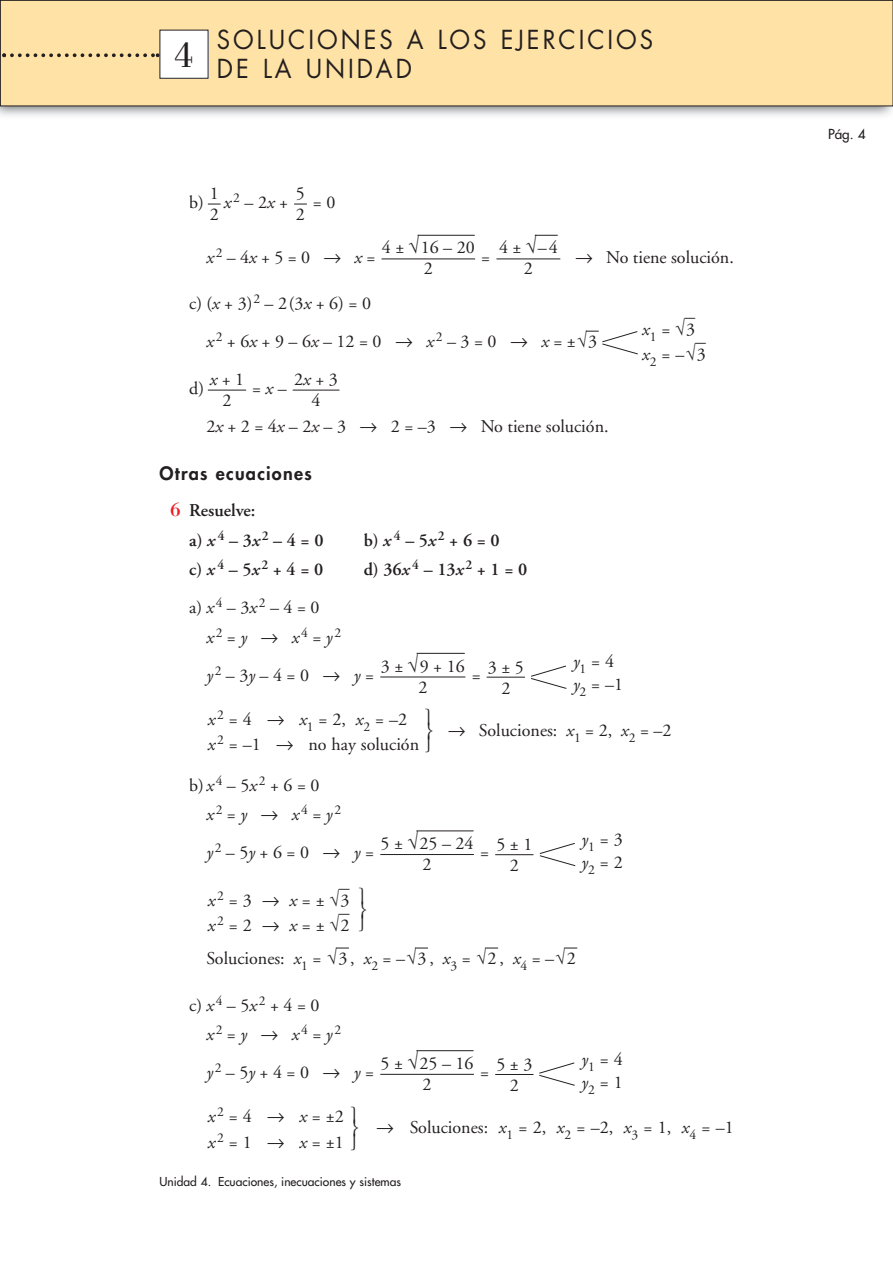
<style>
.page{position:relative;width:893px;height:1263px;background:#fff}
.page>*{position:absolute;margin:0;border:0;box-sizing:border-box;transform-origin:0 0}
.t1{font:37.5px "Bodoni";color:#231f20}
.t2{font:25.5px/28.5px "Futura";letter-spacing:.125em;color:#231f20;scale:.94 1}
.t3{font:18px/21px "Adobe Garamond";color:#231f20}
.t4{font:600 18px/29.5px "Adobe Garamond";color:#231f20}
.t5{font:18px/38px "Adobe Garamond";color:#231f20;text-align:right;scale:.6 1}
.t6{font:800 18px "Futura";letter-spacing:.07em;color:#231f20}
.t7{font:13.5px "Futura";color:#231f20}
.t8{font:12px "Futura";color:#231f20}
.s1{font-style:italic}
.s2{font-family:"Bodoni";font-weight:400;font-size:21px;color:#ee1d23}
</style>
<div class="page">
<hr style="left:495px;top:1074px;width:38px;height:1px;background:#231f20">
<hr style="left:416px;top:1050px;width:57px;height:1px;background:#231f20">
<hr style="left:380px;top:1074px;width:94px;height:1px;background:#231f20">
<svg style="left:485px;top:948px;width:13px;height:1px"></svg>
<svg style="left:415px;top:948px;width:13px;height:1px"></svg>
<svg style="left:336px;top:948px;width:13px;height:1px"></svg>
<hr style="left:495px;top:854px;width:38px;height:1px;background:#231f20">
<hr style="left:416px;top:831px;width:57px;height:1px;background:#231f20">
<hr style="left:380px;top:854px;width:94px;height:1px;background:#231f20">
<hr style="left:486px;top:677px;width:39px;height:1px;background:#231f20">
<hr style="left:416px;top:653px;width:49px;height:1px;background:#231f20">
<hr style="left:380px;top:677px;width:85px;height:1px;background:#231f20">
<hr style="left:293px;top:390px;width:46px;height:1px;background:#231f20">
<hr style="left:208px;top:390px;width:38px;height:1px;background:#231f20">
<svg style="left:534px;top:235px;width:23px;height:1px"></svg>
<hr style="left:496px;top:259px;width:64px;height:1px;background:#231f20">
<hr style="left:417px;top:235px;width:58px;height:1px;background:#231f20">
<hr style="left:381px;top:259px;width:94px;height:1px;background:#231f20">
<svg style="left:294px;top:204px;width:13px;height:1px"></svg>
<svg style="left:208px;top:204px;width:12px;height:1px"></svg>
<img style="left:0;top:106px;width:892px;height:10px">
<div style="left:0;top:0;width:892px;height:106px;background:#ffe2a5"></div>
<div style="left:0;top:0;width:892px;height:106px;border:1px solid #231f20"></div>
<svg style="left:2px;top:53px;width:157px;height:4px"></svg>
<div style="left:160px;top:30px;width:48px;height:48px;background:#fff"></div>
<svg style="left:530px;top:331px;width:108px;height:755px"></svg>
<h1 class="t1" style="left:175px;top:41px;width:20px">4</h1>
<h1 class="t1" style="left:175px;top:41px;width:20px">1</h1>
<h2 class="t2" style="left:217px;top:28px;width:465px">SOLUCIONES A LOS EJERCICIOS<br>DE LA UNIDAD</h2>
<p class="t3" style="left:296px;top:185px;width:10px">5<br>2</p>
<p class="t3" style="left:210px;top:185px;width:10px">1<br>2</p>
<p class="t3" style="left:189px;top:193px;width:100px">b) <span class="s1">x</span><sup>2</sup> – 2<span class="s1">x</span>+</p>
<p class="t3" style="left:313px;top:193px;width:24px">= 0</p>
<p class="t3" style="left:206px;top:248px;width:170px"><span class="s1">x</span><sup>2</sup>– 4<span class="s1">x</span>+ 5 = 0 → <span class="s1">x</span>=</p>
<p class="t3" style="left:481px;top:248px;width:10px">=</p>
<p class="t3" style="left:575px;top:248px;width:160px">→ No tiene solución.</p>
<p class="t3" style="left:206px;top:286px;width:392px;line-height:38px;text-indent:-17px">c) (<span class="s1">x</span> + 3)<sup>2</sup> – 2(3<span class="s1">x</span> + 6) = 0<br><span class="s1">x</span><sup>2</sup> +6<span class="s1">x</span>+9 – 6<span class="s1">x</span>– 12 = 0 → <span class="s1">x</span><sup>2</sup> – 3 = 0 → <span class="s1">x</span>= ±√3</p>
<p class="t3" style="left:189px;top:379px;width:16px">d)</p>
<p class="t3" style="left:206px;top:371px;width:404px;line-height:38px;text-indent:46px">= <span class="s1">x</span>–<br>2<span class="s1">x</span> + 2 = 4<span class="s1">x</span> – 2<span class="s1">x</span> – 3 → 2 = –3 → No tiene solución.</p>
<p class="t6" style="left:159px;top:465px;width:154px">Otras ecuaciones</p>
<p class="t4" style="left:189px;top:497px;width:136px;text-indent:-19px"><span class="s2">6</span> Resuelve:<br>a) <span class="s1">x</span><sup>4</sup> – 3<span class="s1">x</span><sup>2</sup> – 4 = 0</p>
<p class="t3" style="left:382px;top:239px;width:94px;text-align:center">4 ± √16 – 20<br>2</p>
<p class="t3" style="left:499px;top:239px;width:60px;text-align:center">4 ± √–4<br>2</p>
<p class="t5" style="left:642px;top:299px;width:108px;text-align:left;text-indent:42px">— <span class="s1">x</span><sub>2</sub> = –√3</p>
<p class="t3" style="left:642px;top:320px;width:54px"><span class="s1">x</span><sub>1</sub> = √3</p>
<p class="t5" style="left:695px;top:324px;width:19px">—</p>
<p class="t3" style="left:210px;top:371px;width:36px;text-align:center"><span class="s1">x</span>+1<br>2</p>
<p class="t3" style="left:294px;top:371px;width:45px;text-align:center">2<span class="s1">x</span>+3<br>4</p>
<p class="t4" style="left:364px;top:527px;width:137px">b) <span class="s1">x</span><sup>4</sup> – 5<span class="s1">x</span><sup>2</sup> + 6 = 0</p>
<p class="t4" style="left:189px;top:556px;width:135px">c) <span class="s1">x</span><sup>4</sup> – 5<span class="s1">x</span><sup>2</sup> + 4 = 0</p>
<p class="t4" style="left:364px;top:556px;width:165px">d) 36<span class="s1">x</span> <sup>4</sup> – 13<span class="s1">x</span> <sup>2</sup> + 1 = 0</p>
<p class="t3" style="left:206px;top:594px;width:136px;line-height:29.5px;text-indent:-17px">a)<span class="s1">x</span><sup>4</sup> – 3<span class="s1">x</span><sup>2</sup> – 4 = 0 <span class="s1">x</span><sup>2</sup>= <span class="s1">y</span> → <span class="s1">x</span><sup>4</sup>= <span class="s1">y</span><sup>2</sup></p>
<p class="t3" style="left:206px;top:666px;width:169px"><span class="s1">y</span><sup>2</sup>– 3<span class="s1">y</span>– 4 = 0 → <span class="s1">y</span>=</p>
<p class="t3" style="left:471px;top:666px;width:10px">=</p>
<p class="t3" style="left:447px;top:721px;width:225px">→ Soluciones: <span class="s1">x</span><sub>1</sub> = 2, <span class="s1">x</span><sub>2</sub> = –2</p>
<p class="t3" style="left:206px;top:772px;width:136px;line-height:29.5px;text-indent:-17px">b)<span class="s1">x</span><sup>4</sup> – 5<span class="s1">x</span><sup>2</sup> + 6 = 0 <span class="s1">x</span><sup>2</sup>= <span class="s1">y</span> → <span class="s1">x</span><sup>4</sup>= <span class="s1">y</span><sup>2</sup></p>
<p class="t3" style="left:206px;top:844px;width:169px"><span class="s1">y</span><sup>2</sup>– 5<span class="s1">y</span>+ 6 = 0 → <span class="s1">y</span>=</p>
<p class="t3" style="left:480px;top:844px;width:10px">=</p>
<p class="t3" style="left:381px;top:657px;width:85px;text-align:center">3 ±√9 +16<br>2</p>
<p class="t3" style="left:573px;top:652px;width:52px;line-height:23.1px"><span class="s1">y</span><sub>1</sub> = 4 <span class="s1">y</span><sub>2</sub> = –1</p>
<p class="t3" style="left:488px;top:658px;width:37px;text-align:center">3 ±5<br>2</p>
<p class="t3" style="left:208px;top:708px;width:213px;line-height:25.2px"><span class="s1">x</span><sup>2</sup> = 4 → <span class="s1">x</span><sub>1</sub> = 2, <span class="s1">x</span><sub>2</sub> = –2 <span class="s1">x</span> <sup>2</sup> = –1 → no hay solución</p>
<p class="t3" style="left:380px;top:835px;width:94px;text-align:center">5 ± √25 – 24<br>2</p>
<p class="t3" style="left:581px;top:829px;width:43px;line-height:23.1px"><span class="s1">y</span><sub>1</sub> = 3 <span class="s1">y</span><sub>2</sub> = 2</p>
<p class="t3" style="left:496px;top:836px;width:37px;text-align:center">5 ±1<br>2</p>
<p class="t5" style="left:208px;top:870px;width:238px">—<br><span class="s1">x</span><sup>2</sup>= 2 → <span class="s1">x</span>= ±√2</p>
<p class="t3" style="left:208px;top:891px;width:143px"><span class="s1">x</span><sup>2</sup>= 3 → <span class="s1">x</span>= ±√3</p>
<p class="t5" style="left:339px;top:895px;width:19px">—</p>
<p class="t3" style="left:206px;top:950px;width:371px">Soluciones: <span class="s1">x</span><sub>1</sub> = √3 , <span class="s1">x</span><sub>2</sub> = –√3 , <span class="s1">x</span><sub>3</sub> = √2 , <span class="s1">x</span><sub>4</sub> = –√2</p>
<p class="t3" style="left:206px;top:992px;width:136px;line-height:29.5px;text-indent:-17px">c)<span class="s1">x</span><sup>4</sup> – 5<span class="s1">x</span><sup>2</sup> + 4 = 0 <span class="s1">x</span><sup>2</sup>= <span class="s1">y</span> → <span class="s1">x</span><sup>4</sup>= <span class="s1">y</span><sup>2</sup></p>
<p class="t3" style="left:206px;top:1064px;width:169px"><span class="s1">y</span><sup>2</sup>– 5<span class="s1">y</span>+ 4 = 0 → <span class="s1">y</span>=</p>
<p class="t3" style="left:480px;top:1064px;width:10px">=</p>
<p class="t3" style="left:376px;top:1119px;width:359px">→ Soluciones: <span class="s1">x</span><sub>1</sub> = 2, <span class="s1">x</span><sub>2</sub> = –2, <span class="s1">x</span><sub>3</sub> = 1, <span class="s1">x</span><sub>4</sub> = –1</p>
<p class="t3" style="left:380px;top:1054px;width:94px;text-align:center">5 ± √25 – 16<br>2</p>
<p class="t3" style="left:581px;top:1049px;width:43px;line-height:23.1px"><span class="s1">y</span><sub>1</sub> = 4 <span class="s1">y</span><sub>2</sub> = 1</p>
<p class="t3" style="left:496px;top:1055px;width:37px;text-align:center">5 ±3<br>2</p>
<p class="t3" style="left:208px;top:1106px;width:137px;line-height:25.2px"><span class="s1">x</span><sup>2</sup>= 4 → <span class="s1">x</span>= ±2 <span class="s1">x</span><sup>2</sup>= 1 → <span class="s1">x</span>= ±1</p>
<p class="t8" style="left:159px;top:1176px;width:243px">Unidad 4. Ecuaciones, inecuaciones y sistemas</p>
<p class="t7" style="left:828px;top:128px;width:39px">Pág. 4</p>
</div>
